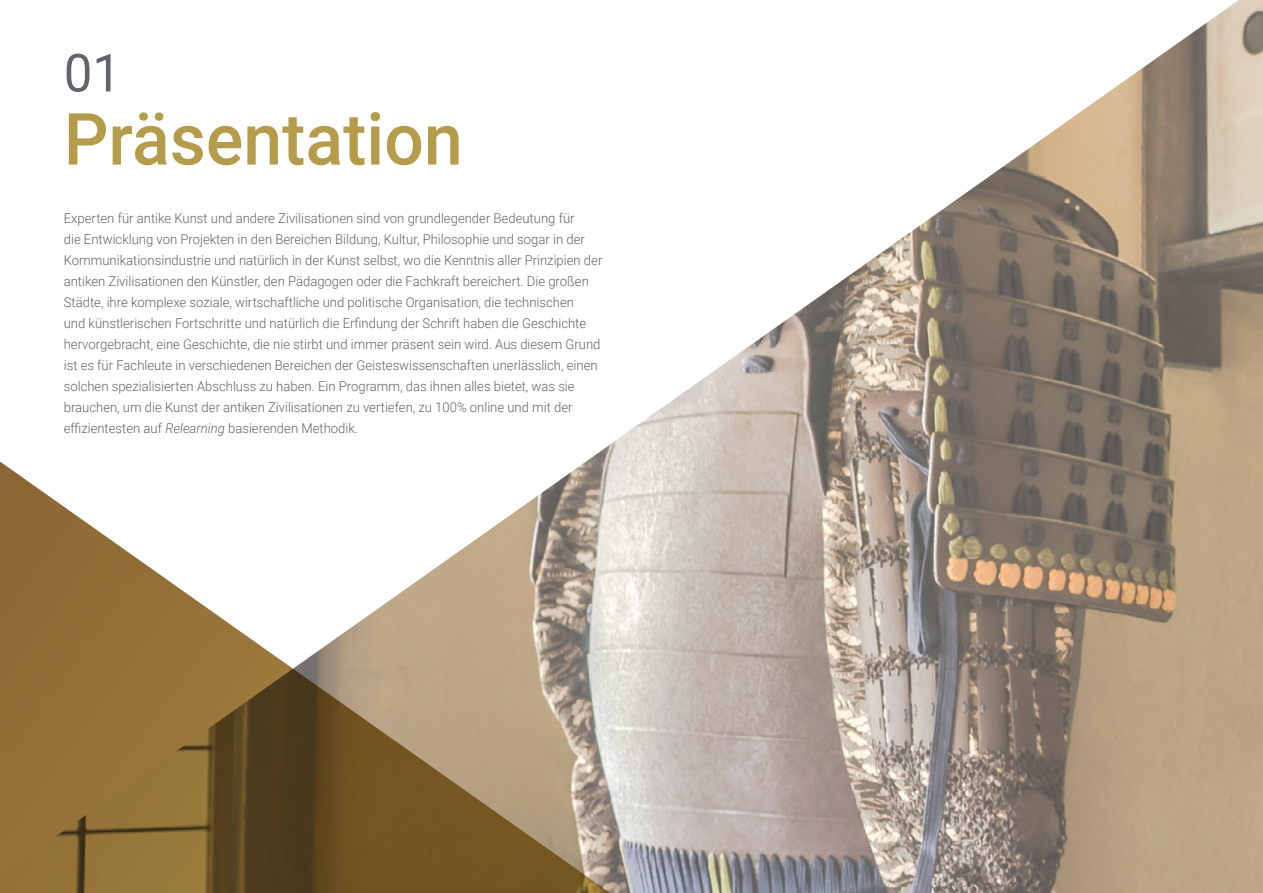
<style>
.page{position:relative;width:1263px;height:893px;background:#fff}
.page>*{position:absolute;margin:0;border:0;box-sizing:border-box;transform-origin:0 0}
.t1{font:500 72px "Roboto";color:#b49c4b}
.t2{font:52.5px "Roboto";color:#61646a}
.t3{font:300 13.5px/21px "Roboto";color:#61646a}
.s1{font-style:italic}
</style>
<div class="page">
<img style="left:608px;top:0;width:655px;height:893px">
<svg style="left:0;top:446px;width:640px;height:447px"></svg>
<h2 class="t2" style="left:64px;top:36px;width:59px">01</h2>
<h1 class="t1" style="left:64px;top:89px;width:400px">Präsentation</h1>
<p class="t3" style="left:64px;top:207px;width:540px">Experten für antike Kunst und andere Zivilisationen sind von grundlegender Bedeutung für<br>die Entwicklung von Projekten in den Bereichen Bildung, Kultur, Philosophie und sogar in der Kommunikationsindustrie und natürlich in der Kunst selbst, wo die Kenntnis aller Prinzipien der antiken Zivilisationen den Künstler, den Pädagogen oder die Fachkraft bereichert. Die großen Städte, ihre komplexe soziale, wirtschaftliche und politische Organisation, die technischen<br>und künstlerischen Fortschritte und natürlich die Erfindung der Schrift haben die Geschichte hervorgebracht, eine Geschichte, die nie stirbt und immer präsent sein wird. Aus diesem Grund ist es für Fachleute in verschiedenen Bereichen der Geisteswissenschaften unerlässlich, einen solchen spezialisierten Abschluss zu haben. Ein Programm, das ihnen alles bietet, was sie brauchen, um die Kunst der antiken Zivilisationen zu vertiefen, zu 100% online und mit der effizientesten auf <span class="s1">Relearning</span> basierenden Methodik.</p>
</div>
